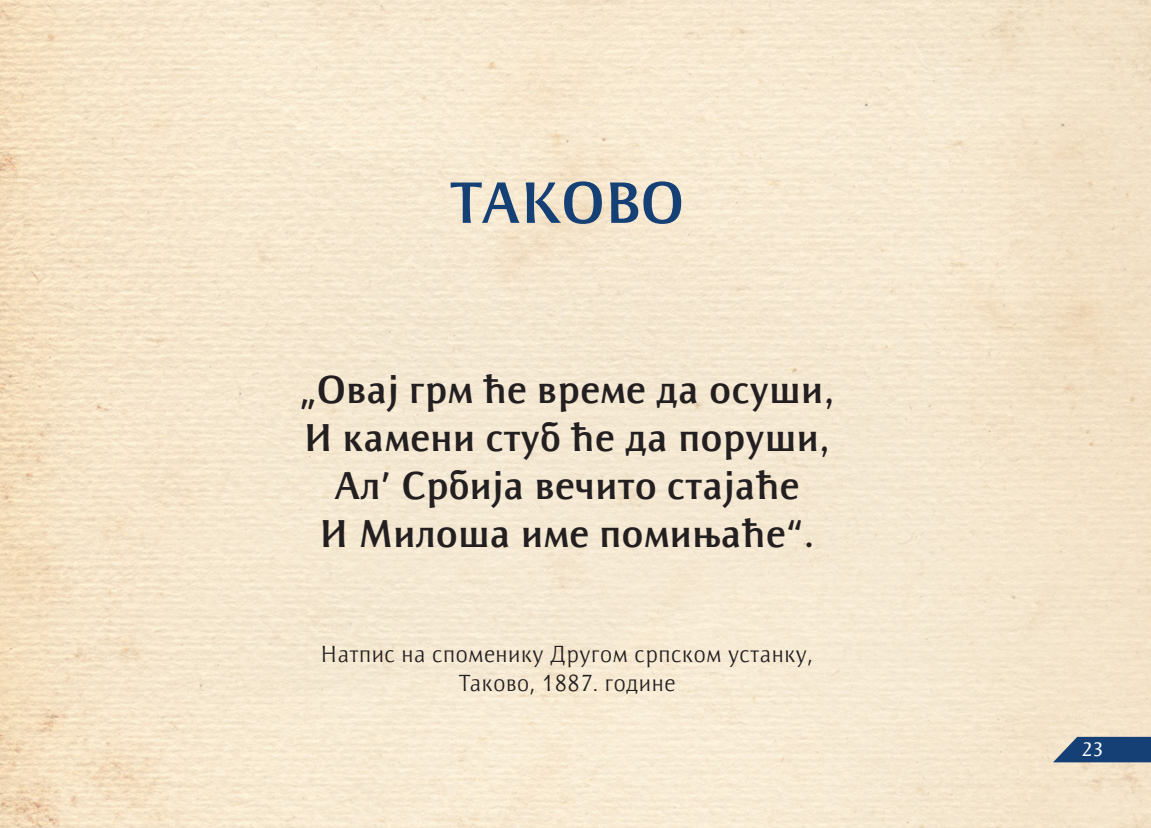
<style>
.page{position:relative;width:1151px;height:828px;background:#fff}
.page>*{position:absolute;margin:0;border:0;box-sizing:border-box;transform-origin:0 0}
.t1{font:700 60px "Resavska S Sans";color:#144075}
.t2{font:700 40px/48px "Resavska S Sans";color:#231f20;text-align:center}
.t3{font:300 24px/28.8px "Resavska S Sans";color:#231f20;text-align:center}
.t4{font:500 20px "Resavska S Sans";color:#fff}
</style>
<div class="page">
<svg style="left:1053px;top:737px;width:98px;height:25px;background:#30547f"></svg>
<img style="left:0;top:0;width:1px;height:821px">
<h1 class="t1" style="left:450px;top:168px;width:236px">таково</h1>
<p class="t2" style="left:299px;top:365px;width:537px">„Овај грм ће време да осуши,<br>И камени стуб ће да поруши,<br>Ал’ Србија вечито стајаће<br>И Милоша име помињаће“.</p>
<p class="t3" style="left:321px;top:639px;width:494px">Натпис на споменику Другом српском устанку,<br>Таково, 1887. године</p>
<p class="t4" style="left:1082px;top:738px;width:23px">23</p>
</div>
